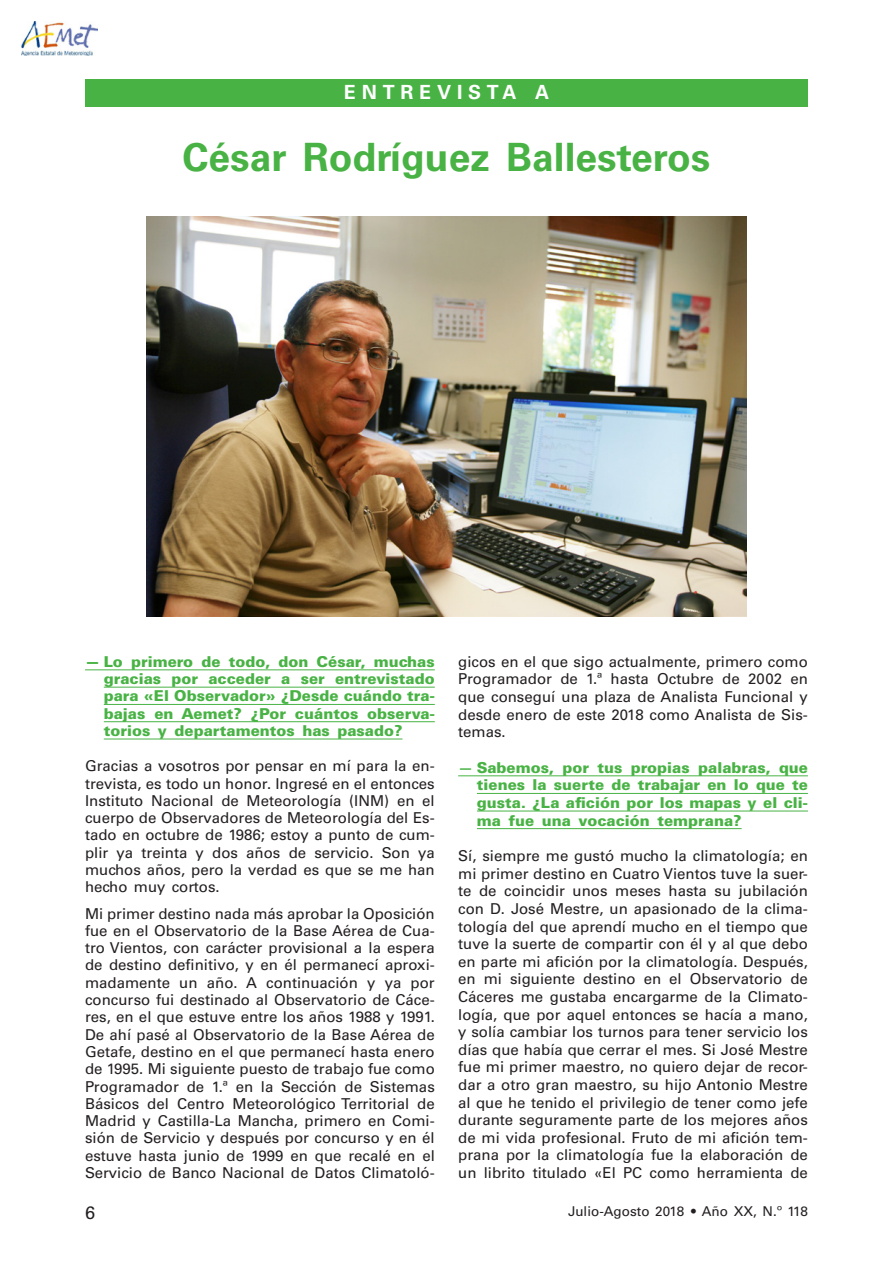
<style>
.page{position:relative;width:893px;height:1263px;background:#fff}
.page>*{position:absolute;margin:0;border:0;box-sizing:border-box;transform-origin:0 0}
._01_TIT_-_Cpo_26{font:700 39px "Univers LT Std";color:#48b344}
._02_LAD_FILETE{font:700 19.5px "Univers LT Std";letter-spacing:.3em;color:#fff}
.t1{font:18px "Univers LT Std";color:#231f20}
._00{font:15px/17.2px "Univers LT Std";color:#231f20;text-align:justify}
._02_LAD5{font:900 15px/17.2px "Univers LT Std";color:#48b344;text-align:justify}
.t2{font:13.5px "Univers LT Std";color:#231f20}
.s1{font-weight:700}
</style>
<div class="page">
<img style="left:21px;top:21px;width:77px;height:34px">
<div style="left:85px;top:79px;width:723px;height:27px;background:#48b344"></div>
<img style="left:146px;top:217px;width:601px;height:400px">
<hr style="left:85px;top:669px;width:350px;height:1px;background:#48b344">
<hr style="left:104px;top:687px;width:331px;height:1px;background:#48b344">
<hr style="left:104px;top:704px;width:331px;height:1px;background:#48b344">
<hr style="left:104px;top:721px;width:331px;height:1px;background:#48b344">
<hr style="left:104px;top:739px;width:298px;height:1px;background:#48b344">
<hr style="left:458px;top:775px;width:350px;height:1px;background:#48b344">
<hr style="left:477px;top:793px;width:331px;height:1px;background:#48b344">
<hr style="left:477px;top:811px;width:331px;height:1px;background:#48b344">
<hr style="left:477px;top:828px;width:265px;height:1px;background:#48b344">
<p class="_02_LAD_FILETE" style="left:344px;top:81px;width:207px">ENTREVISTA A</p>
<p class="_01_TIT_-_Cpo_26" style="left:183px;top:134px;width:529px">César Rodríguez Ballesteros</p>
<p class="_02_LAD5" style="left:104px;top:653px;width:333px;text-indent:-19px">— Lo primero de todo, don César, muchas gracias por acceder a ser entrevistado para «El Observador» ¿Desde cuándo tra&shy;bajas en Aemet? ¿Por cuántos observa&shy;torios y departamentos has pasado?</p>
<p class="_00" style="left:85px;top:757px;width:351px">Gracias a vosotros por pensar en mí para la en&shy;trevista, es todo un honor. Ingresé en el entonces Instituto Nacional de Meteorología (INM) en el cuerpo de Observadores de Meteorología del Es&shy;tado en octubre de 1986; estoy a punto de cum&shy;plir ya treinta y dos años de servicio. Son ya muchos años, pero la verdad es que se me han hecho muy cortos.</p>
<p class="_00" style="left:85px;top:905px;width:351px">Mi primer destino nada más aprobar la Oposición fue en el Observatorio de la Base Aérea de Cua&shy;tro Vientos, con carácter provisional a la espera de destino definitivo, y en él permanecí aproxi&shy;madamente un año. A continuación y ya por concurso fui destinado al Observatorio de Cáce&shy;res, en el que estuve entre los años 1988 y 1991.<br>De ahí pasé al Observatorio de la Base Aérea de Getafe, destino en el que permanecí hasta enero de 1995. Mi siguiente puesto de trabajo fue como Programador de 1.ª en la Sección de Sistemas Básicos del Centro Meteorológico Territorial de Madrid y Castilla-La Mancha, primero en Comi&shy;sión de Servicio y después por concurso y en él estuve hasta junio de 1999 en que recalé en el Servicio de Banco Nacional de Datos Climatoló-</p>
<p class="_00" style="left:458px;top:653px;width:351px">gicos en el que sigo actualmente, primero como Programador de 1.ª hasta Octubre de 2002 en que conseguí una plaza de Analista Funcional y desde enero de este 2018 como Analista de Sis&shy;temas.</p>
<p class="_02_LAD5" style="left:477px;top:758px;width:333px;text-indent:-19px"><span class="s1">—</span> Sabemos, por tus propias palabras, que tienes la suerte de trabajar en lo que te gusta. ¿La afición por los mapas y el cli&shy;ma fue una vocación temprana?</p>
<p class="_00" style="left:458px;top:847px;width:351px">Sí, siempre me gustó mucho la climatología; en mi primer destino en Cuatro Vientos tuve la suer&shy;te de coincidir unos meses hasta su jubilación con D. José Mestre, un apasionado de la clima&shy;tología del que aprendí mucho en el tiempo que tuve la suerte de compartir con él y al que debo en parte mi afición por la climatología. Después, en mi siguiente destino en el Observatorio de Cáceres me gustaba encargarme de la Climato&shy;logía, que por aquel entonces se hacía a mano, y solía cambiar los turnos para tener servicio los días que había que cerrar el mes. Si José Mestre fue mi primer maestro, no quiero dejar de recor&shy;dar a otro gran maestro, su hijo Antonio Mestre al que he tenido el privilegio de tener como jefe durante seguramente parte de los mejores años de mi vida profesional. Fruto de mi afición tem&shy;prana por la climatología fue la elaboración de un librito titulado «El PC como herramienta de</p>
<p class="t1" style="left:85px;top:1202px;width:12px">6</p>
<p class="t2" style="left:568px;top:1203px;width:241px">Julio-Agosto 2018 • Año XX, N.º 118</p>
</div>
